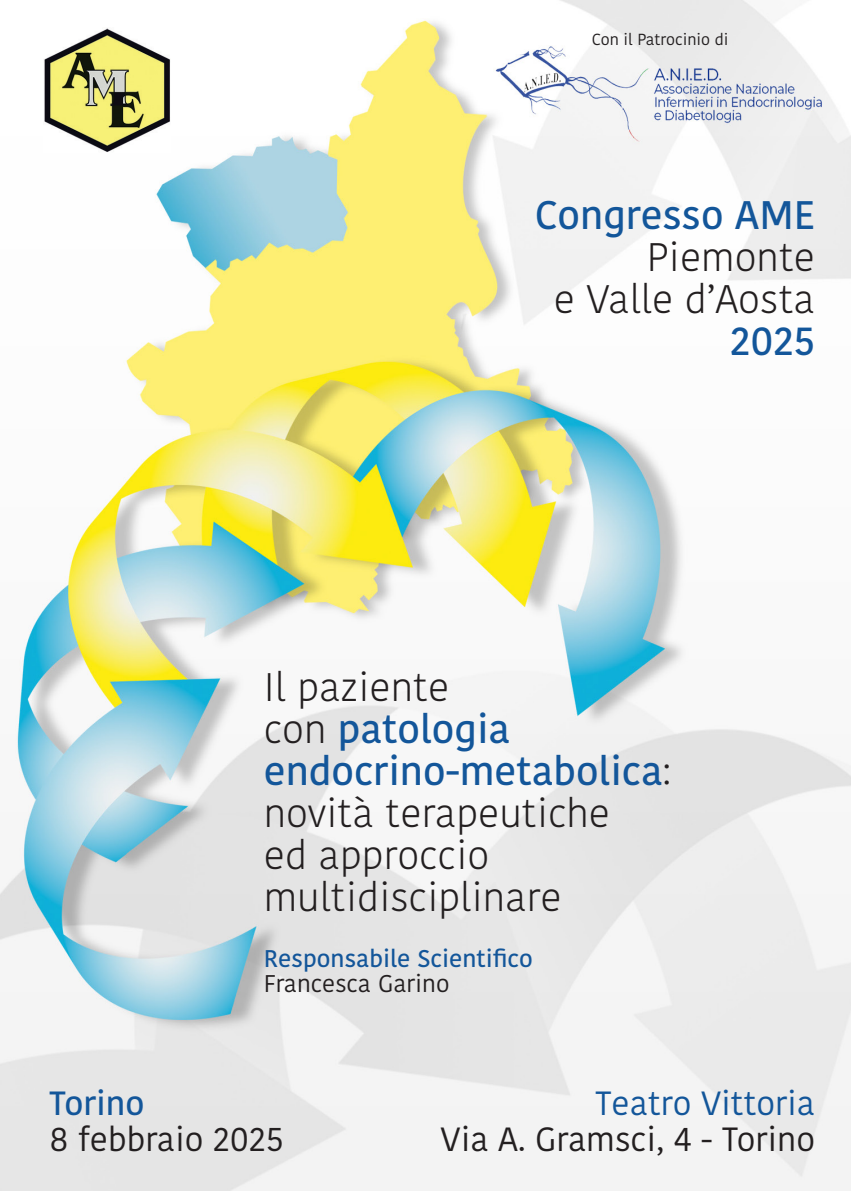
<style>
.page{position:relative;width:851px;height:1191px;background:#fff}
.page>*{position:absolute;margin:0;border:0;box-sizing:border-box;transform-origin:0 0}
.t1{font:300 39.8px "Kohinoor Bangla";color:#231f20}
.t2{font:500 39.8px "Kohinoor Bangla";color:#13569a}
.t3{font:33.4px "Kohinoor Bangla";color:#231f20}
.t4{font:33.4px "Kohinoor Bangla";color:#13569a}
.t5{font:500 33.4px "Kohinoor Bangla";color:#13569a}
.t6{font:500 24px "Kohinoor Bangla";color:#13569a}
.t7{font:24px "Kohinoor Bangla";color:#231f20}
.t8{font:16px "Kohinoor Bangla";color:#231f20}
.s1{font-weight:300;color:#231f20}
</style>
<div class="page">
<img style="left:0;top:0;width:850px;height:1191px">
<img style="left:44px;top:27px;width:126px;height:126px">
<p class="t8" style="left:591px;top:27px;width:138px">Con il Patrocinio di</p>
<p class="t2" style="left:535px;top:183px;width:282px">Congresso AME</p>
<p class="t1" style="left:646px;top:227px;width:170px">Piemonte</p>
<p class="t1" style="left:553px;top:269px;width:263px">e Valle d’Aosta</p>
<p class="t2" style="left:730px;top:309px;width:86px">2025</p>
<p class="t1" style="left:264px;top:657px;width:187px">Il paziente</p>
<p class="t2" style="left:264px;top:697px;width:248px"><span class="s1">con</span> patologia</p>
<p class="t2" style="left:264px;top:739px;width:408px">endocrino-metabolica<span class="s1">:</span></p>
<p class="t1" style="left:264px;top:783px;width:348px">novità terapeutiche</p>
<p class="t1" style="left:264px;top:825px;width:227px">ed approccio</p>
<p class="t1" style="left:264px;top:867px;width:299px">multidisciplinare</p>
<p class="t6" style="left:264px;top:939px;width:270px">Responsabile Scientifico</p>
<p class="t7" style="left:264px;top:965px;width:187px">Francesca Garino</p>
<p class="t5" style="left:49px;top:1077px;width:97px">Torino</p>
<p class="t3" style="left:49px;top:1113px;width:235px">8 febbraio 2025</p>
<p class="t4" style="left:595px;top:1078px;width:221px">Teatro Vittoria</p>
<p class="t3" style="left:440px;top:1113px;width:376px">Via A. Gramsci, 4 - Torino</p>
</div>
